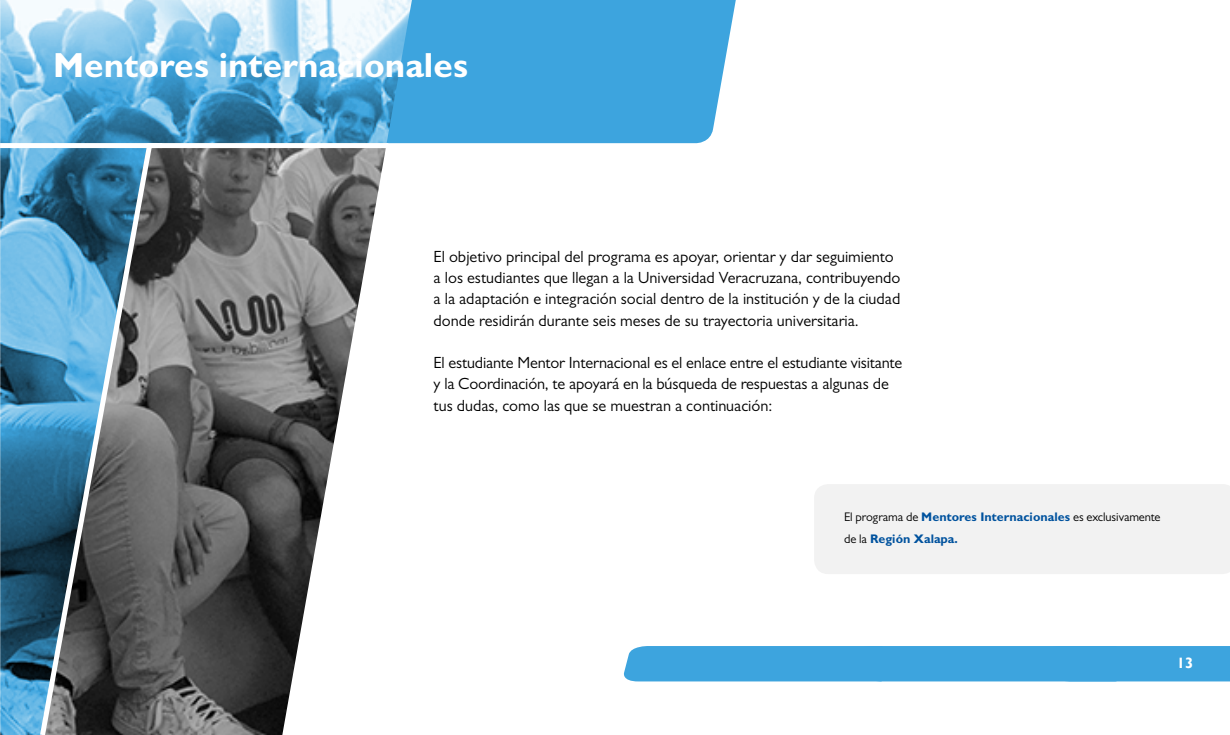
<style>
.page{position:relative;width:1230px;height:735px;background:#fff}
.page>*{position:absolute;margin:0;border:0;box-sizing:border-box;transform-origin:0 0}
.t1{font:700 35px "Gill Sans MT Pro";color:#fff}
.t2{font:16.25px/21.2px "Gill Sans MT Pro";color:#000}
.t3{font:700 15px "Gill Sans";color:#fff}
.t4{font:700 12.5px/21.2px "Gill Sans MT Pro";color:#00529e}
.s1{font-weight:400;color:#000}
</style>
<div class="page">
<svg style="left:24px;top:0;width:712px;height:143px;background:#61b1de"></svg>
<svg style="left:120px;top:141px;width:273px;height:594px"></svg>
<div style="left:0;top:143px;width:162px;height:5px;background:#fff"></div>
<svg style="left:0;top:53px;width:120px;height:682px;background:#5386a2"></svg>
<div style="left:624px;top:646px;width:606px;height:35px;background:#3da4de"></div>
<div style="left:814px;top:484px;width:416px;height:90px;background:#f2f2f2"></div>
<p class="t1" style="left:53px;top:44px;width:416px">Mentores internacionales</p>
<p class="t2" style="left:434px;top:246px;width:468px">El objetivo principal del programa es apoyar, orientar y dar seguimiento a los estudiantes que llegan a la Universidad Veracruzana, contribuyendo a la adaptación e integración social dentro de la institución y de la ciudad donde residirán durante seis meses de su trayectoria universitaria.</p>
<p class="t2" style="left:434px;top:352px;width:470px">El estudiante Mentor Internacional es el enlace entre el estudiante visitante y la Coordinación, te apoyará en la búsqueda de respuestas a algunas de tus dudas, como las que se muestran a continuación:</p>
<p class="t4" style="left:844px;top:506px;width:318px"><span class="s1">El programa de</span> Mentores Internacionales <span class="s1">es exclusivamente de la</span> Región Xalapa.</p>
<p class="t3" style="left:1177px;top:654px;width:18px">13</p>
</div>
